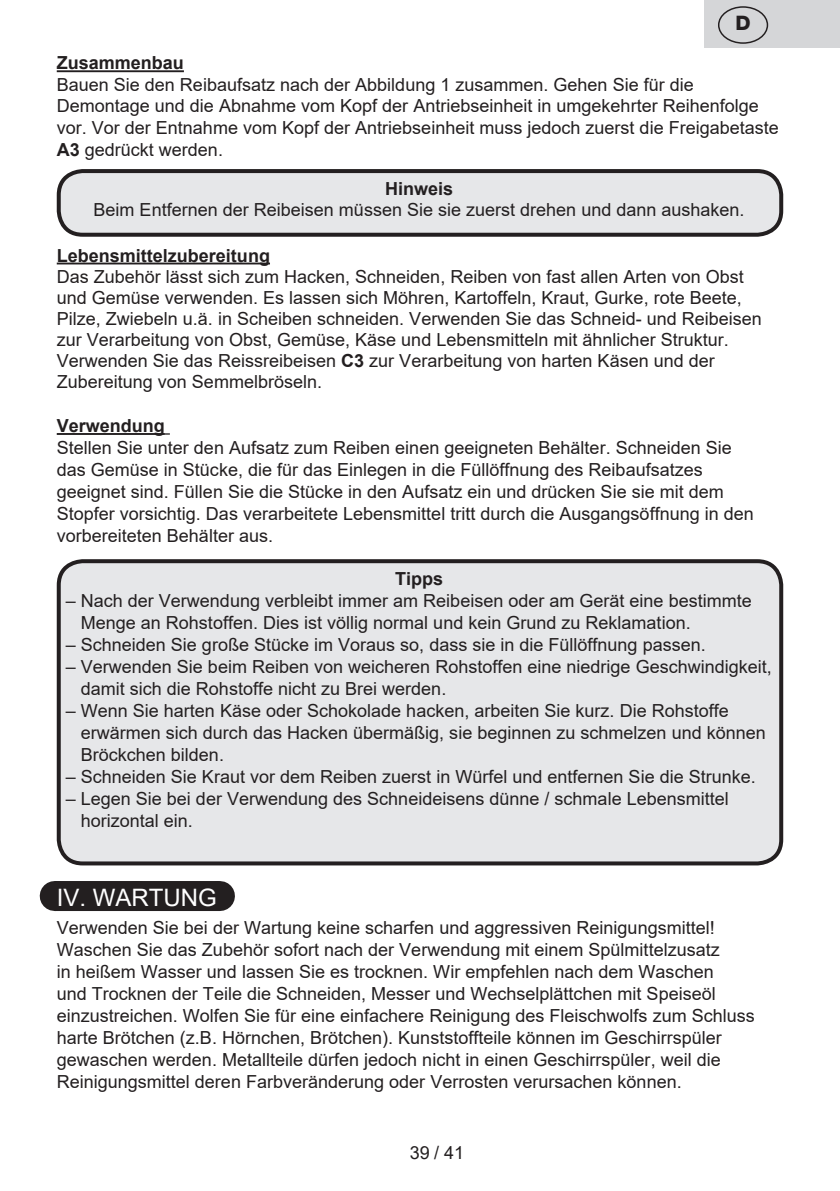
<style>
.page{position:relative;width:840px;height:1191px;background:#fff}
.page>*{position:absolute;margin:0;border:0;box-sizing:border-box;transform-origin:0 0}
.t1{font:24px "Arial";color:#fff}
.t2{font:800 20px "Helvetica Neue OT";color:#231f20}
.t3{font:18px/22px "Arial";color:#231f20}
.t4{font:700 18px "Arial";color:#231f20}
.s1{font-weight:700}
</style>
<div class="page">
<hr style="left:57px;top:70px;width:127px;height:2px;background:#231f20">
<hr style="left:57px;top:262px;width:213px;height:2px;background:#231f20">
<hr style="left:57px;top:433px;width:108px;height:2px;background:#231f20">
<div style="left:55px;top:881px;width:164px;height:30px;background:#231f20"></div>
<hr style="left:219px;top:881px;width:1px;height:30px;background:#231f20">
<div style="left:59px;top:171px;width:721px;height:64px;background:#e6e7e9;border-radius:24px"></div>
<div style="left:57px;top:169px;width:725px;height:68px;border:4px solid #231f20;border-radius:24px"></div>
<div style="left:59px;top:561px;width:721px;height:302px;background:#e6e7e9;border-radius:24px"></div>
<div style="left:57px;top:559px;width:725px;height:306px;border:4px solid #231f20;border-radius:24px"></div>
<div style="left:704px;top:0;width:135px;height:48px;background:#d5d6d8"></div>
<div style="left:717px;top:6px;width:50px;height:38px;border:1px solid #231f20;border-radius:50%"></div>
<p class="t2" style="left:735px;top:11px;width:17px">D</p>
<p class="t4" style="left:57px;top:50px;width:129px">Zusammenbau</p>
<p class="t3" style="left:57px;top:73px;width:723px">Bauen Sie den Reibaufsatz nach der Abbildung 1 zusammen. Gehen Sie für die Demontage und die Abnahme vom Kopf der Antriebseinheit in umgekehrter Reihenfolge vor. Vor der Entnahme vom Kopf der Antriebseinheit muss jedoch zuerst die Freigabetaste <span class="s1">A3</span> gedrückt werden.</p>
<p class="t4" style="left:385px;top:176px;width:70px">Hinweis</p>
<p class="t3" style="left:93px;top:199px;width:652px">Beim Entfernen der Reibeisen müssen Sie sie zuerst drehen und dann aushaken.</p>
<p class="t4" style="left:57px;top:243px;width:215px">Lebensmittelzubereitung</p>
<p class="t3" style="left:57px;top:266px;width:706px;line-height:21px">Das Zubehör lässt sich zum Hacken, Schneiden, Reiben von fast allen Arten von Obst und Gemüse verwenden. Es lassen sich Möhren, Kartoffeln, Kraut, Gurke, rote Beete, Pilze, Zwiebeln u.ä. in Scheiben schneiden. Verwenden Sie das Schneid- und Reibeisen zur Verarbeitung von Obst, Gemüse, Käse und Lebensmitteln mit ähnlicher Struktur.<br>Verwenden Sie das Reissreibeisen <span class="s1">C3</span> zur Verarbeitung von harten Käsen und der Zubereitung von Semmelbröseln.</p>
<p class="t4" style="left:57px;top:413px;width:110px">Verwendung</p>
<p class="t3" style="left:57px;top:437px;width:698px">Stellen Sie unter den Aufsatz zum Reiben einen geeigneten Behälter. Schneiden Sie das Gemüse in Stücke, die für das Einlegen in die Füllöffnung des Reibaufsatzes geeignet sind. Füllen Sie die Stücke in den Aufsatz ein und drücken Sie sie mit dem Stopfer vorsichtig. Das verarbeitete Lebensmittel tritt durch die Ausgangsöffnung in den vorbereiteten Behälter aus.</p>
<p class="t4" style="left:395px;top:566px;width:50px">Tipps</p>
<p class="t3" style="left:81px;top:590px;width:672px;text-indent:-15px">– Nach der Verwendung verbleibt immer am Reibeisen oder am Gerät eine bestimmte<br>Menge an Rohstoffen. Dies ist völlig normal und kein Grund zu Reklamation.</p>
<p class="t3" style="left:66px;top:634px;width:641px">– Schneiden Sie große Stücke im Voraus so, dass sie in die Füllöffnung passen.</p>
<p class="t3" style="left:81px;top:656px;width:692px;text-indent:-15px">– Verwenden Sie beim Reiben von weicheren Rohstoffen eine niedrige Geschwindigkeit, damit sich die Rohstoffe nicht zu Brei werden.</p>
<p class="t3" style="left:81px;top:700px;width:686px;text-indent:-15px">– Wenn Sie harten Käse oder Schokolade hacken, arbeiten Sie kurz. Die Rohstoffe erwärmen sich durch das Hacken übermäßig, sie beginnen zu schmelzen und können<br>Bröckchen bilden.</p>
<p class="t3" style="left:66px;top:766px;width:691px">– Schneiden Sie Kraut vor dem Reiben zuerst in Würfel und entfernen Sie die Strunke.</p>
<p class="t3" style="left:81px;top:788px;width:649px;text-indent:-15px">– Legen Sie bei der Verwendung des Schneideisens dünne / schmale Lebensmittel horizontal ein.</p>
<h1 class="t1" style="left:57px;top:881px;width:162px">IV. WARTUNG</h1>
<p class="t3" style="left:57px;top:916px;width:699px">Verwenden Sie bei der Wartung keine scharfen und aggressiven Reinigungsmittel!<br>Waschen Sie das Zubehör sofort nach der Verwendung mit einem Spülmittelzusatz<br>in heißem Wasser und lassen Sie es trocknen. Wir empfehlen nach dem Waschen<br>und Trocknen der Teile die Schneiden, Messer und Wechselplättchen mit Speiseöl einzustreichen. Wolfen Sie für eine einfachere Reinigung des Fleischwolfs zum Schluss harte Brötchen (z.B. Hörnchen, Brötchen). Kunststoffteile können im Geschirrspüler gewaschen werden. Metallteile dürfen jedoch nicht in einen Geschirrspüler, weil die Reinigungsmittel deren Farbveränderung oder Verrosten verursachen können.</p>
<p class="t3" style="left:410px;top:1141px;width:56px">39 / 41</p>
</div>
